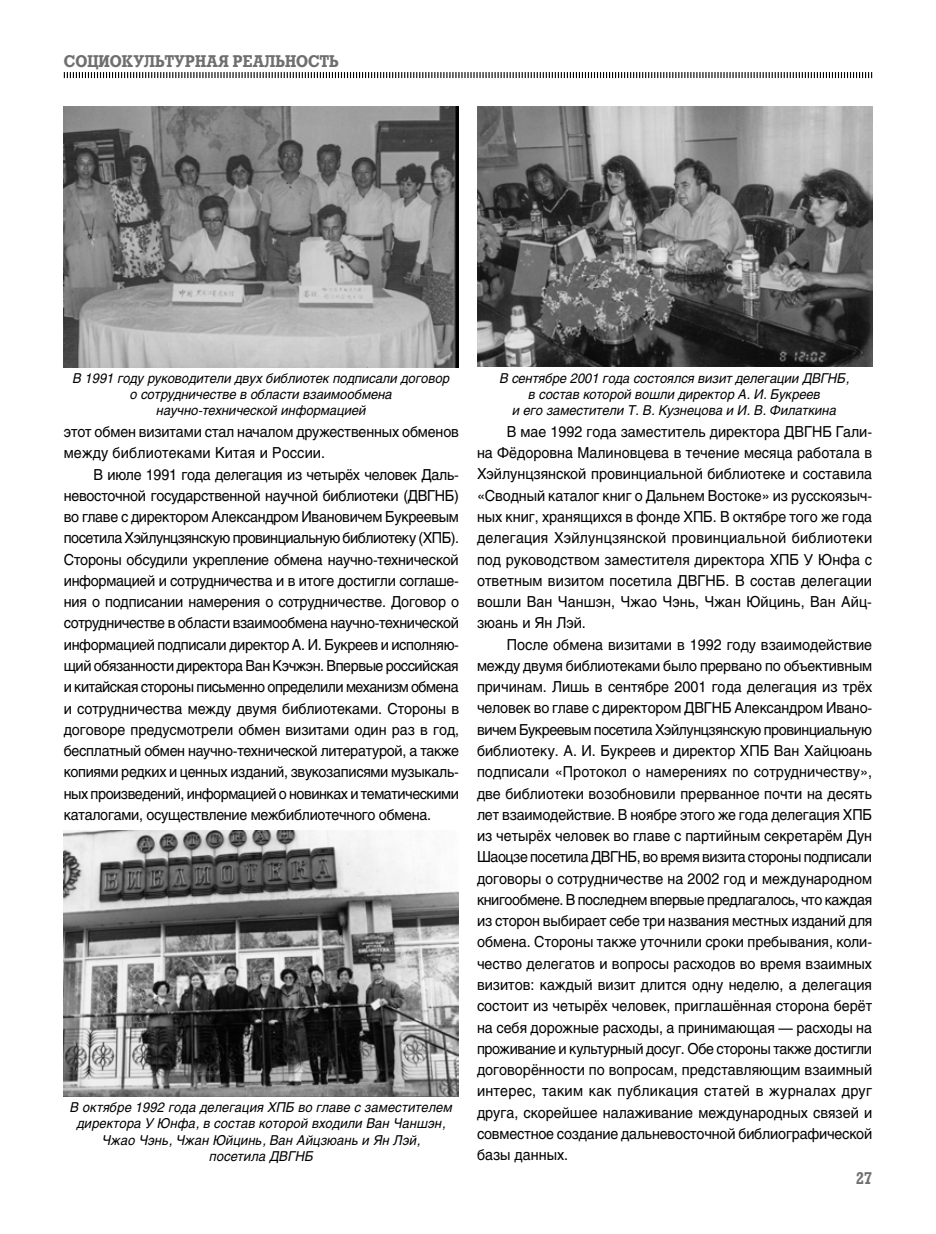
<style>
.page{position:relative;width:936px;height:1234px;background:#fff}
.page>*{position:absolute;margin:0;border:0;box-sizing:border-box;transform-origin:0 0}
.t1{font:700 16.5px "Rodeo C";color:#706f6f;scale:.9 1}
.t2{font:15px/21.3px "Helios C";letter-spacing:-.01em;color:#000;text-align:justify;scale:.95 1}
.t3{font:italic 13.5px/16.2px "Helios C";color:#000;text-align:center;scale:.95 1}
</style>
<div class="page">
<svg style="left:63px;top:72px;width:809px;height:7px"></svg>
<img style="left:64px;top:106px;width:395px;height:261px">
<img style="left:64px;top:830px;width:395px;height:266px">
<img style="left:477px;top:106px;width:395px;height:260px">
<p class="t1" style="left:64px;top:51px;width:307px">СОЦИОКУЛЬТУРНАЯ РЕАЛЬНОСТЬ</p>
<p class="t3" style="left:73px;top:369px;width:398px">В 1991 году руководители двух библиотек подписали договор о сотрудничестве в области взаимообмена научно-технической информацией</p>
<p class="t3" style="left:499px;top:369px;width:369px">В сентябре 2001 года состоялся визит делегации ДВГНБ, в состав которой вошли директор А. И. Букреев<br>и его заместители Т. В. Кузнецова и И. В. Филаткина</p>
<p class="t2" style="left:64px;top:421px;width:417px">этот обмен визитами стал началом дружественных обменов между библиотеками Китая и России.</p>
<p class="t2" style="left:64px;top:463px;width:417px;text-indent:30px">В июле 1991 года делегация из четырёх человек Даль&shy;невосточной государственной научной библиотеки (ДВГНБ) во главе с директором Александром Ивановичем Букреевым посетила Хэйлунцзянскую провинциальную библиотеку (ХПБ).<br>Стороны обсудили укрепление обмена научно-технической информацией и сотрудничества и в итоге достигли соглаше&shy;ния о подписании намерения о сотрудничестве. Договор о сотрудничестве в области взаимообмена научно-технической информацией подписали директор А. И. Букреев и исполняю&shy;щий обязанности директора Ван Кэчжэн. Впервые российская и китайская стороны письменно определили механизм обмена и сотрудничества между двумя библиотеками. Стороны в договоре предусмотрели обмен визитами один раз в год, бесплатный обмен научно-технической литературой, а также копиями редких и ценных изданий, звукозаписями музыкаль&shy;ных произведений, информацией о новинках и тематическими каталогами, осуществление межбиблиотечного обмена.</p>
<p class="t3" style="left:70px;top:1098px;width:404px">В октябре 1992 года делегация ХПБ во главе с заместителем директора У Юнфа, в состав которой входили Ван Чаншэн, Чжао Чэнь, Чжан Юйцинь, Ван Айцзюань и Ян Лэй,<br>посетила ДВГНБ</p>
<p class="t2" style="left:477px;top:420px;width:417px;text-indent:30px">В мае 1992 года заместитель директора ДВГНБ Гали&shy;на Фёдоровна Малиновцева в течение месяца работала в Хэйлунцзянской провинциальной библиотеке и составила «Сводный каталог книг о Дальнем Востоке» из русскоязыч&shy;ных книг, хранящихся в фонде ХПБ. В октябре того же года делегация Хэйлунцзянской провинциальной библиотеки под руководством заместителя директора ХПБ У Юнфа с ответным визитом посетила ДВГНБ. В состав делегации вошли Ван Чаншэн, Чжао Чэнь, Чжан Юйцинь, Ван Айц&shy;зюань и Ян Лэй.</p>
<p class="t2" style="left:477px;top:633px;width:417px;text-indent:30px">После обмена визитами в 1992 году взаимодействие между двумя библиотеками было прервано по объективным причинам. Лишь в сентябре 2001 года делегация из трёх человек во главе с директором ДВГНБ Александром Ивано&shy;вичем Букреевым посетила Хэйлунцзянскую провинциальную библиотеку. А. И. Букреев и директор ХПБ Ван Хайцюань подписали «Протокол о намерениях по сотрудничеству», две библиотеки возобновили прерванное почти на десять лет взаимодействие. В ноябре этого же года делегация ХПБ из четырёх человек во главе с партийным секретарём Дун Шаоцзе посетила ДВГНБ, во время визита стороны подписали договоры о сотрудничестве на 2002 год и международном книгообмене. В последнем впервые предлагалось, что каждая из сторон выбирает себе три названия местных изданий для обмена. Стороны также уточнили сроки пребывания, коли&shy;чество делегатов и вопросы расходов во время взаимных визитов: каждый визит длится одну неделю, а делегация состоит из четырёх человек, приглашённая сторона берёт на себя дорожные расходы, а принимающая — расходы на проживание и культурный досуг. Обе стороны также достигли договорённости по вопросам, представляющим взаимный интерес, таким как публикация статей в журналах друг друга, скорейшее налаживание международных связей и совместное создание дальневосточной библиографической базы данных.</p>
<p class="t1" style="left:856px;top:1167px;width:19px">27</p>
</div>
